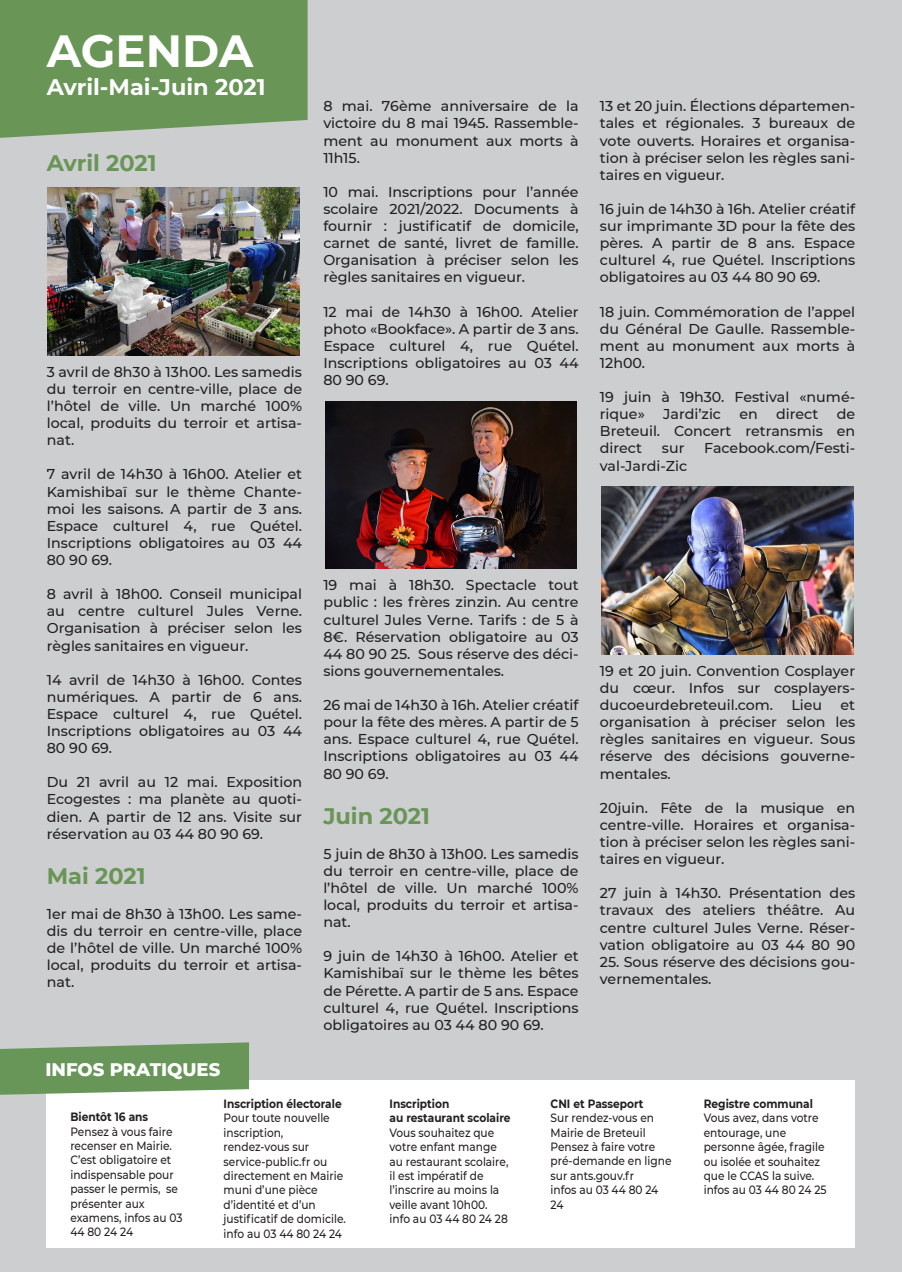
<style>
.page{position:relative;width:902px;height:1272px;background:#fff}
.page>*{position:absolute;margin:0;border:0;box-sizing:border-box;transform-origin:0 0}
.t1{font:700 45px "Montserrat";color:#fff}
.t2{font:700 22.5px "Montserrat";color:#699556}
.t3{font:700 22.5px "Montserrat";color:#fff}
.t4{font:800 18.6px "Montserrat";color:#fff}
.t5{font:500 14.25px/17.1px "Montserrat";color:#231f20;text-align:justify}
.t6{font:500 12px/14.4px "Montserrat";color:#231f20;scale:.88 1}
.t7{font:700 12px/14.4px "Montserrat";color:#231f20;scale:.88 1}
</style>
<div class="page">
<div style="left:0;top:0;width:901px;height:1271px;background:#cccecf"></div>
<div style="left:0;top:0;width:307px;height:138px;background:#699556"></div>
<div style="left:47px;top:1079px;width:808px;height:168px;background:#fff"></div>
<svg style="left:0;top:1042px;width:249px;height:52px;background:#759e67"></svg>
<img style="left:325px;top:401px;width:252px;height:168px">
<img style="left:601px;top:486px;width:252px;height:168px">
<img style="left:48px;top:188px;width:251px;height:167px">
<h1 class="t1" style="left:47px;top:19px;width:208px">AGENDA</h1>
<h2 class="t3" style="left:47px;top:71px;width:220px">Avril-Mai-Juin 2021</h2>
<h2 class="t2" style="left:47px;top:147px;width:111px">Avril 2021</h2>
<p class="t5" style="left:47px;top:362px;width:257px">3 avril de 8h30 à 13h00. Les samedis du terroir en centre-ville, place de l’hôtel de ville. Un marché 100% local, produits du terroir et artisa&shy;nat.</p>
<p class="t5" style="left:47px;top:465px;width:257px">7 avril de 14h30 à 16h00. Atelier et Kamishibaï sur le thème Chante&shy;moi les saisons. A partir de 3 ans.<br>Espace culturel 4, rue Quétel.<br>Inscriptions obligatoires au 03 44<br>80 90 69.</p>
<p class="t5" style="left:47px;top:585px;width:257px">8 avril à 18h00. Conseil municipal au centre culturel Jules Verne.<br>Organisation à préciser selon les règles sanitaires en vigueur.</p>
<p class="t5" style="left:47px;top:670px;width:257px">14 avril de 14h30 à 16h00. Contes numériques. A partir de 6 ans.<br>Espace culturel 4, rue Quétel.<br>Inscriptions obligatoires au 03 44<br>80 90 69.</p>
<p class="t5" style="left:47px;top:773px;width:257px">Du 21 avril au 12 mai. Exposition Ecogestes : ma planète au quoti&shy;dien. A partir de 12 ans. Visite sur réservation au 03 44 80 90 69.</p>
<h2 class="t2" style="left:47px;top:859px;width:100px">Mai 2021</h2>
<p class="t5" style="left:47px;top:904px;width:257px">1er mai de 8h30 à 13h00. Les same&shy;dis du terroir en centre-ville, place de l’hôtel de ville. Un marché 100% local, produits du terroir et artisa&shy;nat.</p>
<p class="t5" style="left:323px;top:97px;width:257px">8 mai. 76ème anniversaire de la victoire du 8 mai 1945. Rassemble&shy;ment au monument aux morts à 11h15.</p>
<p class="t5" style="left:323px;top:183px;width:257px">10 mai. Inscriptions pour l’année scolaire 2021/2022. Documents à fournir : justificatif de domicile, carnet de santé, livret de famille.<br>Organisation à préciser selon les règles sanitaires en vigueur.</p>
<p class="t5" style="left:323px;top:302px;width:257px">12 mai de 14h30 à 16h00. Atelier photo «Bookface». A partir de 3 ans.<br>Espace culturel 4, rue Quétel.<br>Inscriptions obligatoires au 03 44<br>80 90 69.</p>
<p class="t5" style="left:600px;top:97px;width:257px">13 et 20 juin. Élections départemen&shy;tales et régionales. 3 bureaux de vote ouverts. Horaires et organisa&shy;tion à préciser selon les règles sani&shy;taires en vigueur.</p>
<p class="t5" style="left:600px;top:200px;width:257px">16 juin de 14h30 à 16h. Atelier créatif sur imprimante 3D pour la fête des pères. A partir de 8 ans. Espace culturel 4, rue Quétel. Inscriptions obligatoires au 03 44 80 90 69.</p>
<p class="t5" style="left:600px;top:302px;width:257px">18 juin. Commémoration de l’appel du Général De Gaulle. Rassemble&shy;ment au monument aux morts à 12h00.</p>
<p class="t5" style="left:600px;top:388px;width:257px">19 juin à 19h30. Festival «numé&shy;rique»</p>
<p class="t5" style="left:663px;top:405px;width:59px">Jardi’zic</p>
<p class="t5" style="left:739px;top:405px;width:20px">en</p>
<p class="t5" style="left:776px;top:405px;width:44px">direct</p>
<p class="t5" style="left:600px;top:405px;width:257px;text-indent:237px">de Breteuil. Concert retransmis en direct</p>
<p class="t5" style="left:661px;top:439px;width:24px">sur</p>
<p class="t5" style="left:704px;top:439px;width:152px">Facebook.com/Festi-</p>
<p class="t5" style="left:600px;top:456px;width:89px">val-Jardi-Zic</p>
<p class="t5" style="left:323px;top:576px;width:257px">19 mai à 18h30. Spectacle tout public : les frères zinzin. Au centre culturel Jules Verne. Tarifs : de 5 à 8€. Réservation obligatoire au 03<br>44 80 90 25. Sous réserve des déci&shy;sions gouvernementales.</p>
<p class="t5" style="left:323px;top:696px;width:257px">26 mai de 14h30 à 16h. Atelier créatif pour la fête des mères. A partir de 5 ans. Espace culturel 4, rue Quétel.<br>Inscriptions obligatoires au 03 44<br>80 90 69.</p>
<h2 class="t2" style="left:323px;top:799px;width:108px">Juin 2021</h2>
<p class="t5" style="left:323px;top:844px;width:257px">5 juin de 8h30 à 13h00. Les samedis du terroir en centre-ville, place de l’hôtel de ville. Un marché 100% local, produits du terroir et artisa&shy;nat.</p>
<p class="t5" style="left:323px;top:947px;width:257px">9 juin de 14h30 à 16h00. Atelier et Kamishibaï sur le thème les bêtes de Pérette. A partir de 5 ans. Espace culturel 4, rue Quétel. Inscriptions obligatoires au 03 44 80 90 69.</p>
<p class="t5" style="left:600px;top:661px;width:257px">19 et 20 juin. Convention Cosplayer du cœur. Infos sur cosplayers&shy;ducoeurdebreteuil.com.</p>
<p class="t5" style="left:791px;top:696px;width:32px">Lieu</p>
<p class="t5" style="left:600px;top:696px;width:257px;text-indent:241px">et organisation à préciser selon les règles sanitaires en vigueur. Sous réserve des décisions gouverne&shy;mentales.</p>
<p class="t5" style="left:600px;top:798px;width:257px">20juin. Fête de la musique en centre-ville. Horaires et organisa&shy;tion à préciser selon les règles sani&shy;taires en vigueur.</p>
<p class="t5" style="left:600px;top:884px;width:257px">27 juin à 14h30. Présentation des travaux des ateliers théâtre. Au centre culturel Jules Verne. Réser&shy;vation obligatoire au 03 44 80 90</p>
<p class="t5" style="left:600px;top:952px;width:257px">25. Sous réserve des décisions gou&shy;vernementales.</p>
<h3 class="t4" style="left:45px;top:1055px;width:176px">INFOS PRATIQUES</h3>
<p class="t7" style="left:70px;top:1109px;width:90px">Bientôt 16 ans</p>
<p class="t6" style="left:70px;top:1123px;width:129px">Pensez à vous faire recenser en Mairie.<br>C’est obligatoire et indispensable pour passer le permis, se présenter aux examens, infos au 03<br>44 80 24 24</p>
<p class="t7" style="left:223px;top:1095px;width:136px">Inscription électorale</p>
<p class="t6" style="left:223px;top:1110px;width:141px">Pour toute nouvelle inscription, rendez-vous sur service-public.fr ou directement en Mairie muni d’une pièce d’identité et d’un justificatif de domicile. info au 03 44 80 24 24</p>
<p class="t7" style="left:389px;top:1095px;width:139px">Inscription<br>au restaurant scolaire</p>
<p class="t6" style="left:389px;top:1124px;width:136px">Vous souhaitez que votre enfant mange au restaurant scolaire, il est impératif de l’inscrire au moins la veille avant 10h00. info au 03 44 80 24 28</p>
<p class="t7" style="left:550px;top:1095px;width:107px">CNI et Passeport</p>
<p class="t6" style="left:550px;top:1110px;width:139px">Sur rendez-vous en<br>Mairie de Breteuil<br>Pensez à faire votre pré-demande en ligne sur ants.gouv.fr<br>infos au 03 44 80 24<br>24</p>
<p class="t7" style="left:703px;top:1095px;width:126px">Registre communal</p>
<p class="t6" style="left:703px;top:1110px;width:141px">Vous avez, dans votre entourage, une personne âgée, fragile ou isolée et souhaitez que le CCAS la suive. infos au 03 44 80 24 25</p>
</div>
